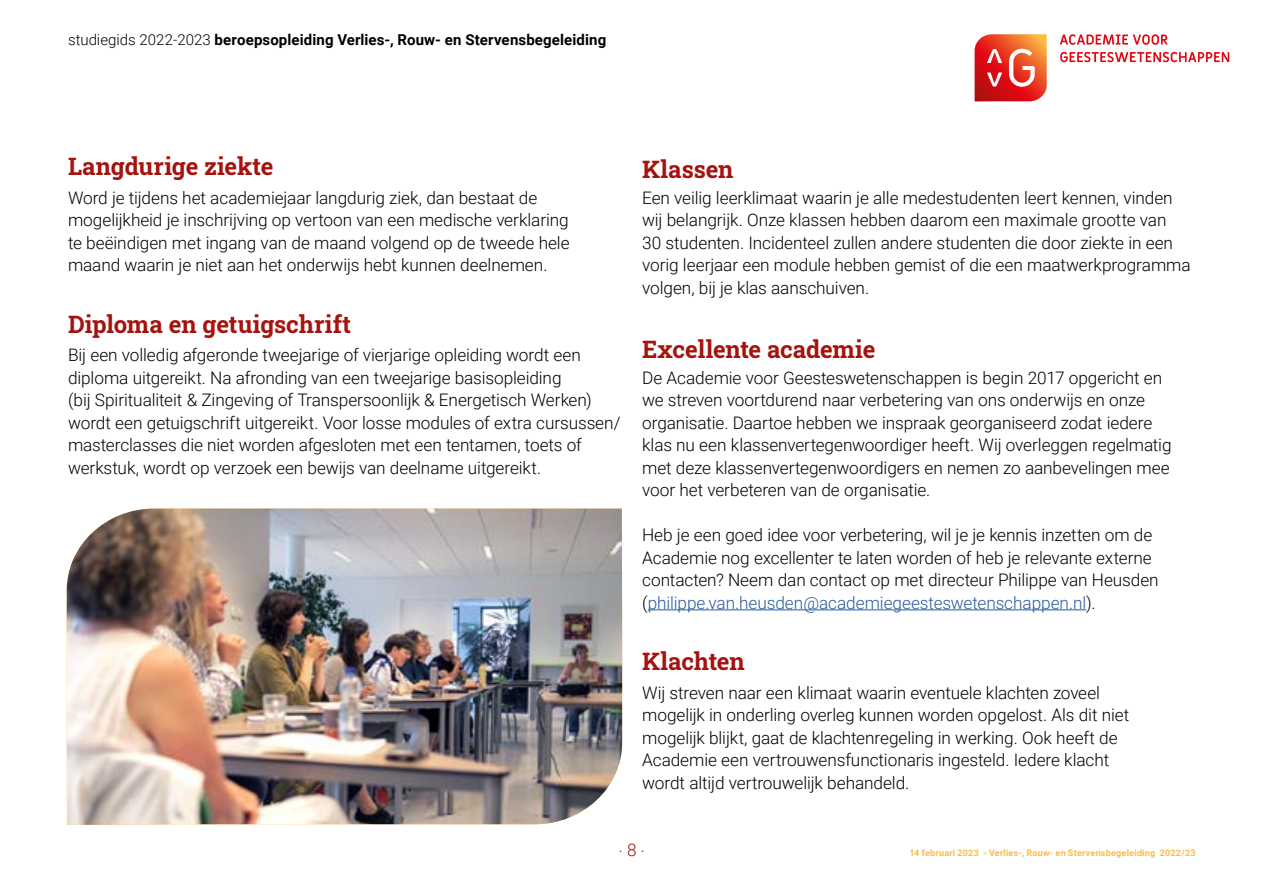
<style>
.page{position:relative;width:1263px;height:893px;background:#fff}
.page>*{position:absolute;margin:0;border:0;box-sizing:border-box;transform-origin:0 0}
.t1{font:24px "Roboto Slab";letter-spacing:-.005em;color:#a4130e}
.t2{font:300 17.25px/22.5px "Roboto";letter-spacing:-.005em;color:#000}
.t3{font:300 17.25px "Roboto";color:#a4130e}
.t4{font:700 15px "Roboto";letter-spacing:.01em;color:#000}
.t5{font:700 9px "Roboto";letter-spacing:.025em;color:#fbbc43}
.s1{font-weight:300}
.s2{color:#275b9b}
</style>
<div class="page">
<svg style="left:1060px;top:34px;width:107px;height:11px"></svg>
<svg style="left:1060px;top:52px;width:169px;height:10px"></svg>
<svg style="left:974px;top:34px;width:73px;height:67px;background:#e55540"></svg>
<hr style="left:648px;top:609px;width:438px;height:1px;background:#275b9b">
<img style="left:67px;top:509px;width:555px;height:316px">
<p class="t4" style="left:68px;top:29px;width:540px"><span class="s1">studiegids 2022-2023</span> beroepsopleiding Verlies-, Rouw- en Stervensbegeleiding</p>
<h1 class="t1" style="left:68px;top:150px;width:207px">Langdurige ziekte</h1>
<p class="t2" style="left:68px;top:186px;width:503px">Word je tijdens het academiejaar langdurig ziek, dan bestaat de mogelijkheid je inschrijving op vertoon van een medische verklaring te beëindigen met ingang van de maand volgend op de tweede hele maand waarin je niet aan het onderwijs hebt kunnen deelnemen.</p>
<h1 class="t1" style="left:68px;top:307px;width:285px">Diploma en getuigschrift</h1>
<p class="t2" style="left:68px;top:343px;width:554px">Bij een volledig afgeronde tweejarige of vierjarige opleiding wordt een diploma uitgereikt. Na afronding van een tweejarige basisopleiding<br>(bij Spiritualiteit &amp; Zingeving of Transpersoonlijk &amp; Energetisch Werken) wordt een getuigschrift uitgereikt. Voor losse modules of extra cursussen/ masterclasses die niet worden afgesloten met een tentamen, toets of werkstuk, wordt op verzoek een bewijs van deelname uitgereikt.</p>
<h1 class="t1" style="left:642px;top:153px;width:93px">Klassen</h1>
<p class="t2" style="left:642px;top:186px;width:550px">Een veilig leerklimaat waarin je alle medestudenten leert kennen, vinden wij belangrijk. Onze klassen hebben daarom een maximale grootte van<br>30 studenten. Incidenteel zullen andere studenten die door ziekte in een vorig leerjaar een module hebben gemist of die een maatwerkprogramma volgen, bij je klas aanschuiven.</p>
<h1 class="t1" style="left:642px;top:333px;width:235px">Excellente academie</h1>
<p class="t2" style="left:642px;top:366px;width:531px">De Academie voor Geesteswetenschappen is begin 2017 opgericht en we streven voortdurend naar verbetering van ons onderwijs en onze organisatie. Daartoe hebben we inspraak georganiseerd zodat iedere klas nu een klassenvertegenwoordiger heeft. Wij overleggen regelmatig met deze klassenvertegenwoordigers en nemen zo aanbevelingen mee voor het verbeteren van de organisatie.</p>
<p class="t2" style="left:642px;top:523px;width:518px">Heb je een goed idee voor verbetering, wil je je kennis inzetten om de Academie nog excellenter te laten worden of heb je relevante externe contacten? Neem dan contact op met directeur Philippe van Heusden (<span class="s2">philippe.van.heusden@academiegeesteswetenschappen.nl</span>).</p>
<h1 class="t1" style="left:642px;top:645px;width:104px">Klachten</h1>
<p class="t2" style="left:642px;top:681px;width:489px">Wij streven naar een klimaat waarin eventuele klachten zoveel mogelijk in onderling overleg kunnen worden opgelost. Als dit niet mogelijk blijkt, gaat de klachtenregeling in werking. Ook heeft de Academie een vertrouwensfunctionaris ingesteld. Iedere klacht wordt altijd vertrouwelijk behandeld.</p>
<p class="t3" style="left:619px;top:833px;width:28px">. 8 .</p>
<p class="t5" style="left:909px;top:847px;width:288px">14 februari 2023 - Verlies-, Rouw- en Stervensbegeleiding 2022/23</p>
</div>
